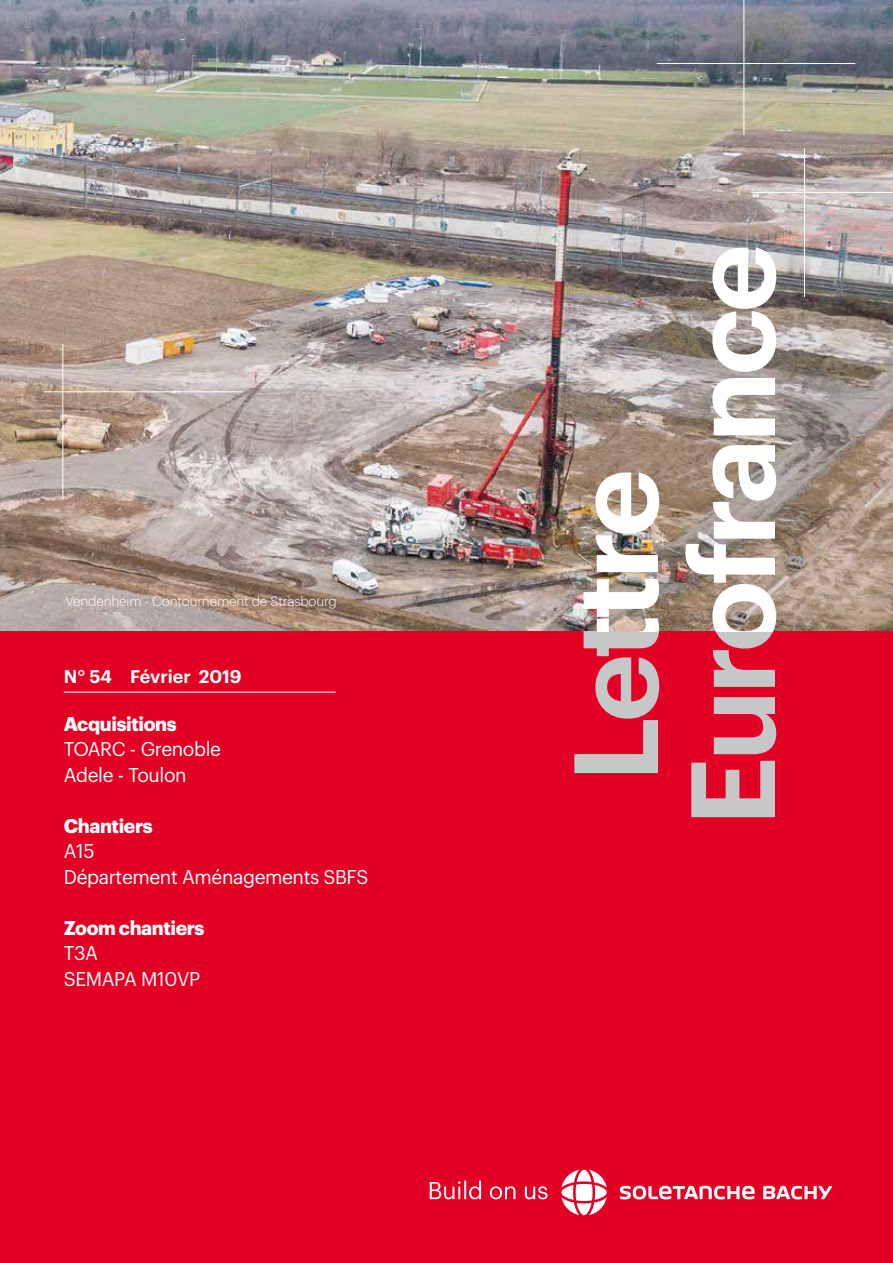
<style>
.page{position:relative;width:893px;height:1263px;background:#fff}
.page>*{position:absolute;margin:0;border:0;box-sizing:border-box;transform-origin:0 0}
.t1{font:19.5px/25.5px "Graphik";letter-spacing:-.02em;color:#fff}
.t2{font:700 19.5px "Graphik";letter-spacing:-.02em;color:#fff}
.t3{font:600 18px "Graphik";letter-spacing:-.005em;color:#fff}
.t4{font:300 13.5px "Graphik";letter-spacing:-.01em;color:#fff}
</style>
<div class="page">
<img style="left:0;top:0;width:893px;height:631px">
<div style="left:0;top:631px;width:893px;height:632px;background:#e20025"></div>
<hr style="left:804px;top:149px;width:1px;height:148px;background:#fff">
<hr style="left:744px;top:0;width:1px;height:135px;background:#fff">
<hr style="left:657px;top:63px;width:198px;height:1px;background:#fff">
<hr style="left:63px;top:344px;width:1px;height:156px;background:#fff">
<hr style="left:751px;top:192px;width:142px;height:1px;background:#fff">
<hr style="left:44px;top:392px;width:199px;height:1px;background:#fff">
<svg style="left:685px;top:248px;width:91px;height:569px"></svg>
<img style="left:574px;top:472px;width:85px;height:301px">
<svg style="left:620px;top:1186px;width:135px;height:13px"></svg>
<svg style="left:763px;top:1186px;width:69px;height:13px"></svg>
<svg style="left:561px;top:1170px;width:46px;height:45px"></svg>
<svg style="left:430px;top:1180px;width:117px;height:19px"></svg>
<hr style="left:64px;top:692px;width:272px;height:1px;background:#fff">
<p class="t4" style="left:66px;top:591px;width:273px">Vendenheim - Contournement de Strasbourg</p>
<p class="t3" style="left:64px;top:663px;width:179px">N° 54 Février 2019</p>
<p class="t2" style="left:64px;top:708px;width:114px">Acquisitions</p>
<p class="t1" style="left:64px;top:734px;width:159px">TOARC - Grenoble<br>Adele - Toulon</p>
<p class="t2" style="left:64px;top:810px;width:90px">Chantiers</p>
<p class="t1" style="left:64px;top:836px;width:306px">A15<br>Département Aménagements SBFS</p>
<p class="t2" style="left:64px;top:912px;width:142px">Zoom chantiers</p>
<p class="t1" style="left:64px;top:938px;width:138px">T3A<br>SEMAPA M10VP</p>
</div>
